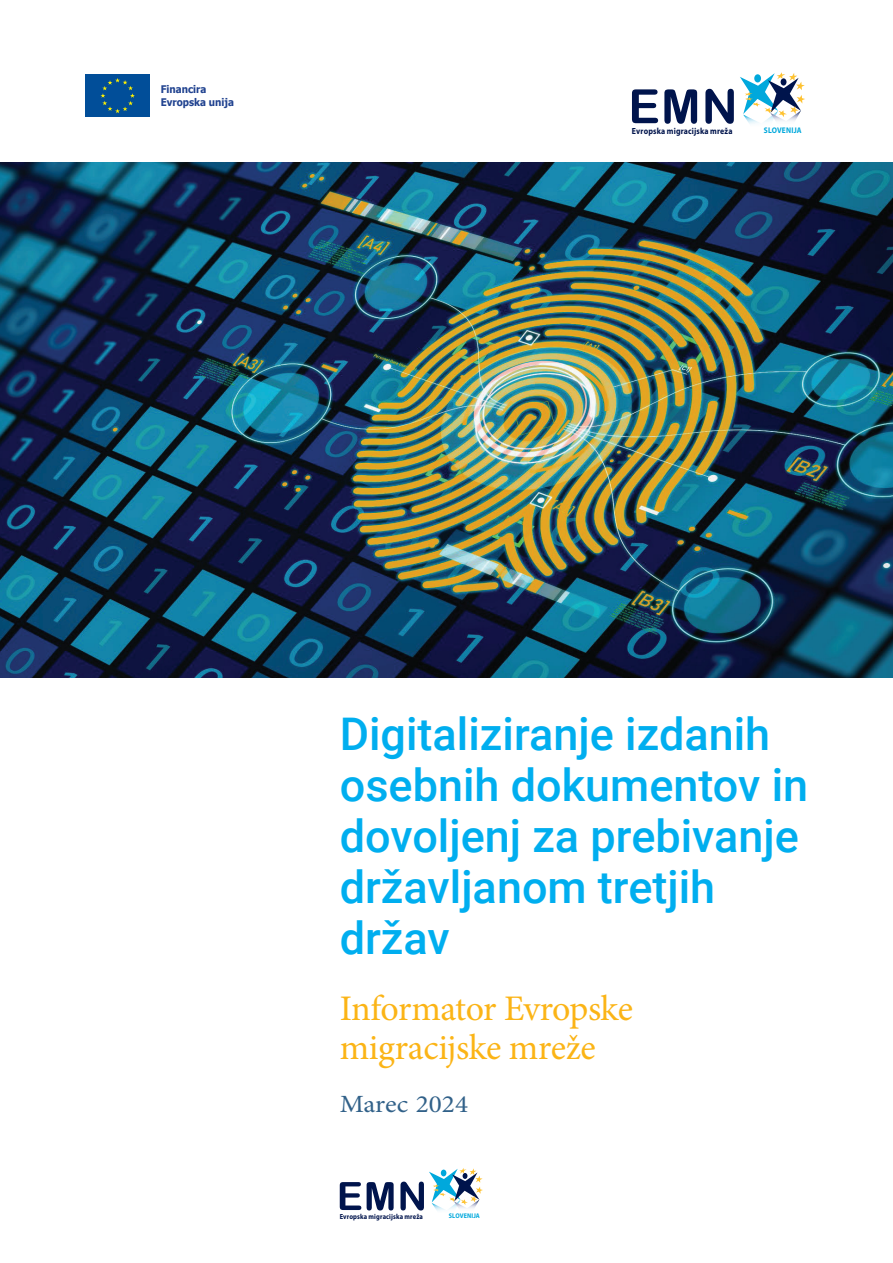
<style>
.page{position:relative;width:893px;height:1263px;background:#fff}
.page>*{position:absolute;margin:0;border:0;box-sizing:border-box;transform-origin:0 0}
.t1{font:500 45px/51px "Roboto";color:#00aeef}
.t2{font:36px/39px "Minion Pro";letter-spacing:-.015em;color:#fbb416}
.t3{font:24.75px "Minion Pro";color:#316189;scale:1.1 1}
.t4{font:700 10.5px/12.6px "Tahoma";color:#214390;scale:.94 1}
.t5{font:700 8.85px "Myriad Pro";letter-spacing:.025em;color:#00144c;scale:.88 1}
.t6{font:700 8.25px "Myriad Pro";letter-spacing:.02em;color:#00a8dc;scale:.9 1}
.t7{font:700 8.25px "Myriad Pro";color:#00a8dc}
.t8{font:700 7.35px "Myriad Pro";letter-spacing:.025em;color:#00144c;scale:.88 1}
.t9{font:700 6.9px "Myriad Pro";color:#00a8dc}
.t10{font:700 6.75px "Myriad Pro";letter-spacing:.02em;color:#00a8dc;scale:.9 1}
</style>
<div class="page">
<img style="left:0;top:163px;width:893px;height:515px">
<svg style="left:632px;top:89px;width:26px;height:34px"></svg>
<svg style="left:664px;top:89px;width:33px;height:35px"></svg>
<svg style="left:705px;top:89px;width:29px;height:35px"></svg>
<svg style="left:740px;top:72px;width:65px;height:52px"></svg>
<div style="left:85px;top:74px;width:64px;height:43px;background:#014e99"></div>
<svg style="left:100px;top:78px;width:35px;height:35px"></svg>
<svg style="left:340px;top:1182px;width:21px;height:28px"></svg>
<svg style="left:367px;top:1182px;width:27px;height:28px"></svg>
<svg style="left:400px;top:1168px;width:83px;height:43px"></svg>
<p class="t4" style="left:161px;top:84px;width:79px">Financira<br>Evropska unija</p>
<p class="t5" style="left:632px;top:125px;width:116px">Evropska migracijska mreža</p>
<p class="t7" style="left:764px;top:125px;width:39px">SLOVENIA</p>
<p class="t6" style="left:764px;top:125px;width:43px">SLOVENIJA</p>
<p class="t1" style="left:340px;top:707px;width:470px">Digitaliziranje izdanih osebnih dokumentov in dovoljenj za prebivanje državljanom tretjih držav</p>
<p class="t2" style="left:340px;top:989px;width:295px">Informator Evropske migracijske mreže</p>
<p class="t3" style="left:340px;top:1087px;width:118px">Marec 2024</p>
<p class="t8" style="left:340px;top:1211px;width:96px">Evropska migracijska mreža</p>
<p class="t9" style="left:449px;top:1212px;width:33px">SLOVENIA</p>
<p class="t10" style="left:449px;top:1212px;width:36px">SLOVENIJA</p>
</div>
